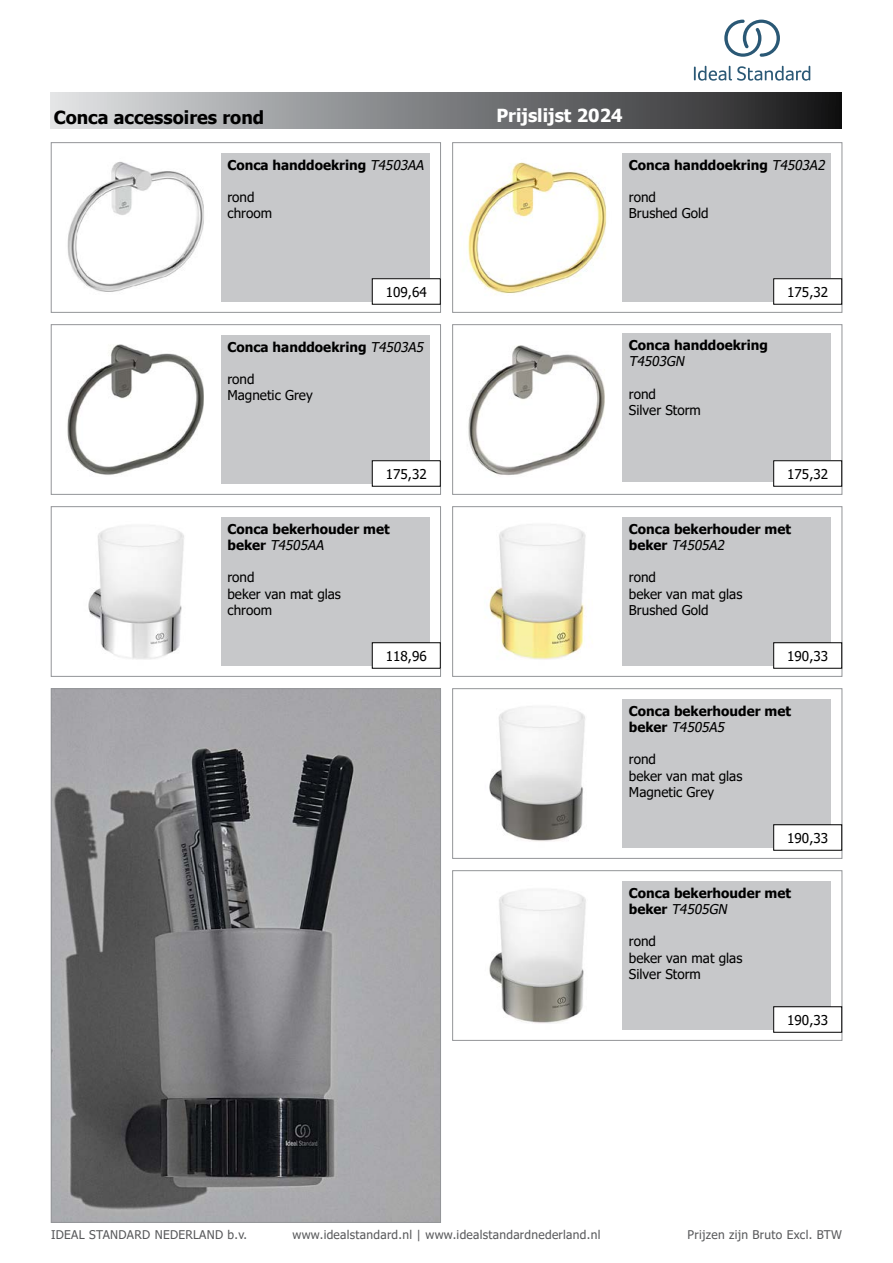
<style>
.page{position:relative;width:893px;height:1263px;background:#fff}
.page>*{position:absolute;margin:0;border:0;box-sizing:border-box;transform-origin:0 0}
.t1{font:700 18px "Tahoma";color:#000}
.t2{font:700 18px "Tahoma";color:#fff}
.t3{font:13.5px/16.2px "Tahoma";color:#000}
.t4{font:700 13.5px/16.2px "Tahoma";color:#000}
.t5{font:italic 13.5px "Tahoma";color:#000}
.t6{font:12px "Tahoma";letter-spacing:.025em;color:#58595b}
.s1{font-weight:400;font-style:italic}
</style>
<div class="page">
<div style="left:51px;top:92px;width:791px;height:37px;background:linear-gradient(to right,#dee1e3,#1a1a1b)"></div>
<div style="left:452px;top:688px;width:390px;height:170px;border:1px solid #939598"></div>
<img style="left:489px;top:706px;width:96px;height:136px">
<div style="left:622px;top:699px;width:209px;height:149px;background:#c7c8ca"></div>
<div style="left:452px;top:506px;width:390px;height:170px;border:1px solid #939598"></div>
<img style="left:489px;top:524px;width:101px;height:136px">
<div style="left:622px;top:517px;width:209px;height:149px;background:#c7c8ca"></div>
<div style="left:452px;top:324px;width:390px;height:171px;border:1px solid #939598"></div>
<div style="left:51px;top:506px;width:390px;height:170px;border:1px solid #939598"></div>
<div style="left:452px;top:870px;width:390px;height:170px;border:1px solid #939598"></div>
<img style="left:489px;top:889px;width:97px;height:135px">
<div style="left:622px;top:881px;width:209px;height:149px;background:#c7c8ca"></div>
<img style="left:88px;top:525px;width:96px;height:135px">
<div style="left:221px;top:517px;width:209px;height:149px;background:#c7c8ca"></div>
<img style="left:468px;top:345px;width:137px;height:130px">
<div style="left:622px;top:333px;width:209px;height:149px;background:#c7c8ca"></div>
<div style="left:452px;top:142px;width:390px;height:171px;border:1px solid #939598"></div>
<img style="left:467px;top:162px;width:140px;height:133px">
<div style="left:622px;top:153px;width:209px;height:149px;background:#c7c8ca"></div>
<div style="left:51px;top:142px;width:390px;height:171px;border:1px solid #939598"></div>
<img style="left:67px;top:161px;width:137px;height:131px">
<div style="left:221px;top:153px;width:209px;height:149px;background:#c7c8ca"></div>
<div style="left:51px;top:324px;width:390px;height:171px;border:1px solid #939598"></div>
<img style="left:67px;top:344px;width:137px;height:131px">
<div style="left:221px;top:335px;width:209px;height:149px;background:#c7c8ca"></div>
<img style="left:53px;top:690px;width:386px;height:530px">
<div style="left:774px;top:461px;width:68px;height:25px;background:#fff"></div>
<div style="left:773px;top:460px;width:69px;height:26px;border:1px solid #000"></div>
<div style="left:774px;top:1007px;width:68px;height:25px;background:#fff"></div>
<div style="left:773px;top:1006px;width:69px;height:26px;border:1px solid #000"></div>
<div style="left:372px;top:643px;width:68px;height:25px;background:#fff"></div>
<div style="left:372px;top:642px;width:68px;height:26px;border:1px solid #000"></div>
<div style="left:774px;top:643px;width:68px;height:25px;background:#fff"></div>
<div style="left:773px;top:642px;width:69px;height:26px;border:1px solid #000"></div>
<div style="left:774px;top:825px;width:68px;height:25px;background:#fff"></div>
<div style="left:773px;top:824px;width:69px;height:26px;border:1px solid #000"></div>
<div style="left:774px;top:279px;width:68px;height:25px;background:#fff"></div>
<div style="left:372px;top:279px;width:68px;height:25px;background:#fff"></div>
<div style="left:372px;top:461px;width:68px;height:25px;background:#fff"></div>
<div style="left:372px;top:460px;width:68px;height:26px;border:1px solid #000"></div>
<svg style="left:694px;top:66px;width:116px;height:15px"></svg>
<svg style="left:724px;top:20px;width:56px;height:37px"></svg>
<h1 class="t1" style="left:54px;top:105px;width:212px">Conca accessoires rond</h1>
<p class="t4" style="left:227px;top:157px;width:201px">Conca handdoekring <span class="s1">T4503AA</span></p>
<p class="t3" style="left:227px;top:190px;width:46px">rond chroom</p>
<h1 class="t2" style="left:496px;top:103px;width:128px">Prijslijst 2024</h1>
<p class="t4" style="left:629px;top:157px;width:201px">Conca handdoekring <span class="s1">T4503A2</span></p>
<p class="t3" style="left:629px;top:190px;width:81px">rond<br>Brushed Gold</p>
<p class="t3" style="left:386px;top:284px;width:42px">109,64</p>
<p class="t3" style="left:787px;top:284px;width:42px">175,32</p>
<p class="t4" style="left:227px;top:339px;width:201px">Conca handdoekring <span class="s1">T4503A5</span></p>
<p class="t3" style="left:227px;top:372px;width:87px">rond<br>Magnetic Grey</p>
<p class="t3" style="left:386px;top:466px;width:42px">175,32</p>
<p class="t4" style="left:227px;top:521px;width:164px">Conca bekerhouder met b e k e r <span class="s1">T4505AA</span></p>
<p class="t3" style="left:227px;top:570px;width:115px">rond<br>beker van mat glas chroom</p>
<p class="t4" style="left:629px;top:338px;width:141px">Conca handdoekring</p>
<p class="t5" style="left:629px;top:352px;width:60px">T4503GN</p>
<p class="t3" style="left:629px;top:386px;width:74px">rond<br>Silver Storm</p>
<p class="t3" style="left:787px;top:466px;width:42px">175,32</p>
<p class="t4" style="left:629px;top:521px;width:164px">Conca bekerhouder met b e k e r <span class="s1">T4505A2</span></p>
<p class="t3" style="left:629px;top:570px;width:115px">rond<br>beker van mat glas<br>Brushed Gold</p>
<p class="t3" style="left:386px;top:648px;width:42px">118,96</p>
<p class="t3" style="left:787px;top:648px;width:42px">190,33</p>
<p class="t4" style="left:629px;top:703px;width:164px">Conca bekerhouder met b e k e r <span class="s1">T4505A5</span></p>
<p class="t3" style="left:629px;top:752px;width:115px">rond<br>beker van mat glas<br>Magnetic Grey</p>
<p class="t3" style="left:787px;top:830px;width:42px">190,33</p>
<p class="t4" style="left:629px;top:885px;width:164px">Conca bekerhouder met b e k e r <span class="s1">T4505GN</span></p>
<p class="t3" style="left:629px;top:934px;width:115px">rond<br>beker van mat glas<br>Silver Storm</p>
<p class="t6" style="left:51px;top:1227px;width:198px">IDEAL STANDARD NEDERLAND b.v.</p>
<p class="t6" style="left:292px;top:1227px;width:309px">www.idealstandard.nl | www.idealstandardnederland.nl</p>
<p class="t3" style="left:787px;top:1012px;width:42px">190,33</p>
<p class="t6" style="left:688px;top:1227px;width:156px">Prijzen zijn Bruto Excl. BTW</p>
</div>
